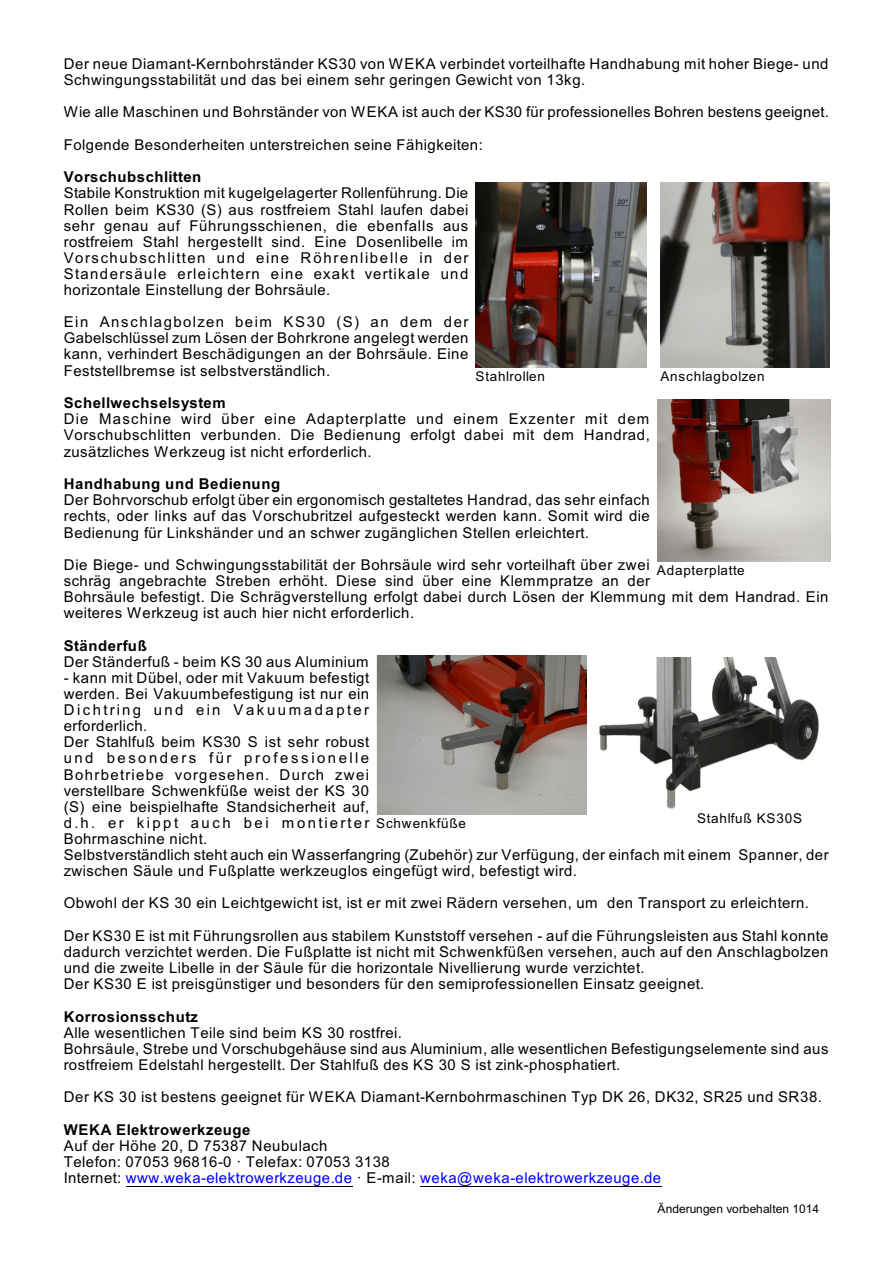
<style>
.page{position:relative;width:894px;height:1263px;background:#fff}
.page>*{position:absolute;margin:0;border:0;box-sizing:border-box;transform-origin:0 0}
.t1{font:15px/16px "Arial";letter-spacing:.035em;color:#000}
.t2{font:700 15px "Arial";letter-spacing:.035em;color:#000}
.t3{font:13.5px "Arial";letter-spacing:.06em;color:#000}
.t4{font:12px "Arial";letter-spacing:.01em;color:#000}
.s1{color:#00f}
</style>
<div class="page">
<img style="left:599px;top:657px;width:220px;height:152px">
<hr style="left:126px;top:1186px;width:227px;height:1px;background:#000">
<hr style="left:420px;top:1186px;width:242px;height:1px;background:#000">
<img style="left:476px;top:183px;width:171px;height:184px">
<img style="left:661px;top:183px;width:168px;height:184px">
<img style="left:657px;top:400px;width:173px;height:161px">
<img style="left:376px;top:655px;width:211px;height:160px">
<p class="t1" style="left:64px;top:57px;width:766px">Der neue Diamant-Kernbohrständer KS30 von WEKA verbindet vorteilhafte Handhabung mit hoher Biege- und<br>Schwingungsstabilität und das bei einem sehr geringen Gewicht von 13kg.</p>
<p class="t1" style="left:64px;top:97px;width:767px;line-height:32.2px">Wie alle Maschinen und Bohrständer von WEKA ist auch der KS30 für professionelles Bohren bestens geeignet.<br>Folgende Besonderheiten unterstreichen seine Fähigkeiten:</p>
<p class="t2" style="left:64px;top:171px;width:139px">Vorschubschlitten</p>
<p class="t1" style="left:64px;top:186px;width:406px;text-align:justify">Stabile Konstruktion mit kugelgelagerter Rollenführung. Die Rollen beim KS30 (S) aus rostfreiem Stahl laufen dabei sehr genau auf Führungsschienen, die ebenfalls aus rostfreiem Stahl hergestellt sind. Eine Dosenlibelle im Vorschubschlitten und eine Röhrenlibelle in der Standersäule erleichtern eine exakt vertikale und horizontale Einstellung der Bohrsäule.</p>
<p class="t1" style="left:64px;top:315px;width:406px;text-align:justify">Ein Anschlagbolzen beim KS30 (S) an dem der Gabelschlüssel zum Lösen der Bohrkrone angelegt werden kann, verhindert Beschädigungen an der Bohrsäule. Eine Feststellbremse ist selbstverständlich.</p>
<p class="t2" style="left:64px;top:397px;width:163px">Schellwechselsystem</p>
<p class="t1" style="left:64px;top:412px;width:588px;text-align:justify">Die Maschine wird über eine Adapterplatte und einem Exzenter mit dem Vorschubschlitten verbunden. Die Bedienung erfolgt dabei mit dem Handrad, zusätzliches Werkzeug ist nicht erforderlich.</p>
<p class="t2" style="left:64px;top:478px;width:218px">Handhabung und Bedienung</p>
<p class="t1" style="left:64px;top:493px;width:588px;text-align:justify">Der Bohrvorschub erfolgt über ein ergonomisch gestaltetes Handrad, das sehr einfach rechts, oder links auf das Vorschubritzel aufgesteckt werden kann. Somit wird die Bedienung für Linkshänder und an schwer zugänglichen Stellen erleichtert.</p>
<p class="t1" style="left:64px;top:558px;width:766px">Die Biege- und Schwingungsstabilität der Bohrsäule wird sehr vorteilhaft über zwei<br>schräg angebrachte Streben erhöht. Diese sind über eine Klemmpratze an der<br>Bohrsäule befestigt. Die Schrägverstellung erfolgt dabei durch Lösen der Klemmung mit dem Handrad. Ein weiteres Werkzeug ist auch hier nicht erforderlich.</p>
<p class="t2" style="left:64px;top:640px;width:85px">Ständerfuß</p>
<p class="t1" style="left:64px;top:655px;width:306px">Der Ständerfuß - beim KS 30 aus Aluminium</p>
<p class="t1" style="left:64px;top:671px;width:767px">- kann mit Dübel, oder mit Vakuum befestigt<br>werden. Bei Vakuumbefestigung ist nur ein<br>Dichtring und ein Vakuumadapter<br>erforderlich.<br>Der Stahlfuß beim KS30 S ist sehr robust<br>und besonders für professionelle<br>Bohrbetriebe vorgesehen. Durch zwei<br>verstellbare Schwenkfüße weist der KS 30<br>(S) eine beispielhafte Standsicherheit auf,<br>d.h. er kippt auch bei montierter<br>Bohrmaschine nicht.<br>Selbstverständlich steht auch ein Wasserfangring (Zubehör) zur Verfügung, der einfach mit einem Spanner, der zwischen Säule und Fußplatte werkzeuglos eingefügt wird, befestigt wird.</p>
<p class="t1" style="left:64px;top:888px;width:766px;line-height:32.2px">Obwohl der KS 30 ein Leichtgewicht ist, ist er mit zwei Rädern versehen, um den Transport zu erleichtern.<br>Der KS30 E ist mit Führungsrollen aus stabilem Kunststoff versehen - auf die Führungsleisten aus Stahl konnte</p>
<p class="t1" style="left:64px;top:945px;width:766px">dadurch verzichtet werden. Die Fußplatte ist nicht mit Schwenkfüßen versehen, auch auf den Anschlagbolzen und die zweite Libelle in der Säule für die horizontale Nivellierung wurde verzichtet.<br>Der KS30 E ist preisgünstiger und besonders für den semiprofessionellen Einsatz geeignet.</p>
<p class="t2" style="left:64px;top:1011px;width:136px">Korrosionsschutz</p>
<p class="t1" style="left:64px;top:1026px;width:766px">Alle wesentlichen Teile sind beim KS 30 rostfrei.<br>Bohrsäule, Strebe und Vorschubgehäuse sind aus Aluminium, alle wesentlichen Befestigungselemente sind aus rostfreiem Edelstahl hergestellt. Der Stahlfuß des KS 30 S ist zink-phosphatiert.</p>
<p class="t1" style="left:64px;top:1090px;width:760px">Der KS 30 ist bestens geeignet für WEKA Diamant-Kernbohrmaschinen Typ DK 26, DK32, SR25 und SR38.</p>
<p class="t2" style="left:64px;top:1124px;width:188px">WEKA Elektrowerkzeuge</p>
<p class="t1" style="left:64px;top:1139px;width:599px">Auf der Höhe 20, D 75387 Neubulach<br>Telefon: 07053 96816-0 · Telefax: 07053 3138<br>Internet: <span class="s1">www.weka-elektrowerkzeuge.de</span> · E-mail: <span class="s1">weka@weka-elektrowerkzeuge.de</span></p>
<p class="t4" style="left:658px;top:1204px;width:163px">Änderungen vorbehalten 1014</p>
<p class="t3" style="left:476px;top:371px;width:71px">Stahlrollen</p>
<p class="t3" style="left:661px;top:371px;width:106px">Anschlagbolzen</p>
<p class="t3" style="left:657px;top:565px;width:89px">Adapterplatte</p>
<p class="t3" style="left:697px;top:813px;width:107px">Stahlfuß KS30S</p>
<p class="t3" style="left:376px;top:819px;width:91px">Schwenkfüße</p>
</div>
